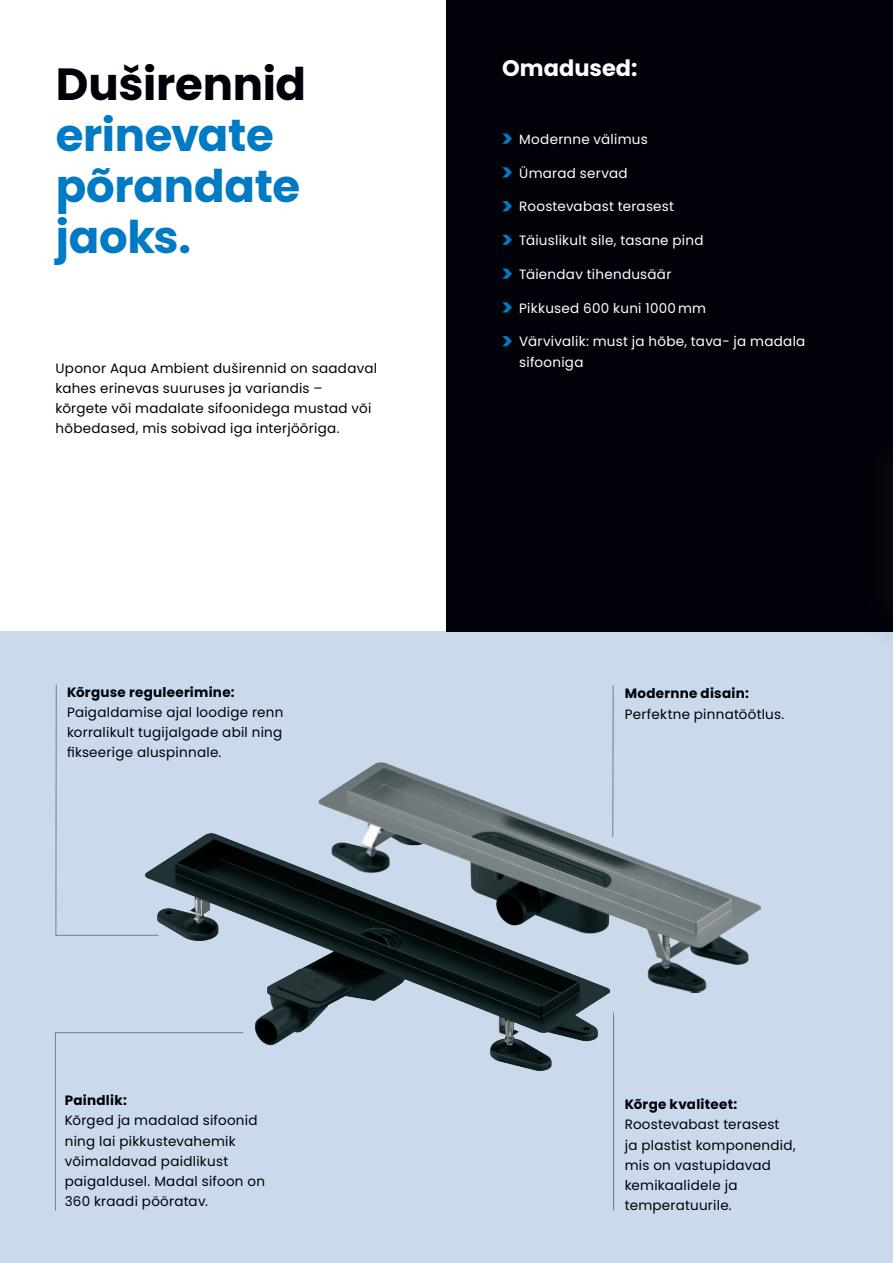
<style>
.page{position:relative;width:893px;height:1263px;background:#fff}
.page>*{position:absolute;margin:0;border:0;box-sizing:border-box;transform-origin:0 0}
.Medium_Header_-_35pt{font:700 45px/51px "Poppins";letter-spacing:-.005em;color:#007ac2}
.Subhead_-_15pt{font:700 22.5px "Poppins";color:#fff}
.Body_Copy_-_9pt{font:13.5px/20.2px "Poppins";letter-spacing:.02em;color:#000109}
.Bullets__LL{font:13.5px/20.2px "Poppins";letter-spacing:.02em;color:#fff}
.s1{color:#000109}
.s2{font-weight:700}
</style>
<div class="page">
<div style="left:0;top:631px;width:893px;height:632px;background:#cad9eb"></div>
<div style="left:446px;top:0;width:447px;height:631px;background:#000109"></div>
<svg style="left:502px;top:134px;width:10px;height:10px"></svg>
<svg style="left:502px;top:167px;width:10px;height:10px"></svg>
<svg style="left:502px;top:201px;width:10px;height:10px"></svg>
<svg style="left:502px;top:235px;width:10px;height:10px"></svg>
<svg style="left:502px;top:269px;width:10px;height:10px"></svg>
<svg style="left:502px;top:302px;width:10px;height:10px"></svg>
<svg style="left:502px;top:336px;width:10px;height:10px"></svg>
<hr style="left:612px;top:685px;width:2px;height:152px;background:#231f20">
<svg style="left:55px;top:684px;width:91px;height:252px"></svg>
<div style="left:843px;top:411px;width:50px;height:550px;background:#231f20;opacity:.3"></div>
<img style="left:146px;top:834px;width:459px;height:236px">
<img style="left:318px;top:759px;width:443px;height:237px">
<svg style="left:55px;top:1032px;width:189px;height:179px"></svg>
<hr style="left:613px;top:1013px;width:1px;height:197px;background:#231f20">
<p class="Medium_Header_-_35pt" style="left:56px;top:59px;width:252px"><span class="s1">Duširennid </span>erinevate põrandate jaoks.</p>
<p class="Body_Copy_-_9pt" style="left:56px;top:358px;width:323px">Uponor Aqua Ambient duširennid on saadaval kahes erinevas suuruses ja variandis – kõrgete või madalate sifoonidega mustad või hõbedased, mis sobivad iga interjööriga.</p>
<p class="Body_Copy_-_9pt" style="left:67px;top:682px;width:218px"><span class="s2">Kõrguse reguleerimine:<br></span>Paigaldamise ajal loodige renn korralikult tugijalgade abil ning fikseerige aluspinnale.</p>
<p class="Subhead_-_15pt" style="left:502px;top:55px;width:137px">Omadused:</p>
<p class="Bullets__LL" style="left:519px;top:129px;width:130px">Modernne välimus</p>
<p class="Bullets__LL" style="left:519px;top:163px;width:110px">Ümarad servad</p>
<p class="Bullets__LL" style="left:519px;top:196px;width:156px">Roostevabast terasest</p>
<p class="Bullets__LL" style="left:519px;top:230px;width:186px">Täiuslikult sile, tasane pind</p>
<p class="Bullets__LL" style="left:519px;top:264px;width:154px">Täiendav tihendusäär</p>
<p class="Bullets__LL" style="left:519px;top:298px;width:188px">Pikkused 600 kuni 1000mm</p>
<p class="Bullets__LL" style="left:519px;top:331px;width:288px">Värvivalik: must ja hõbe, tava- ja madala sifooniga</p>
<p class="Body_Copy_-_9pt" style="left:625px;top:683px;width:161px"><span class="s2">Modernne disain:<br></span>Perfektne pinnatöötlus.</p>
<p class="Body_Copy_-_9pt" style="left:65px;top:1090px;width:202px"><span class="s2">Paindlik:<br></span>Kõrged ja madalad sifoonid ning lai pikkustevahemik võimaldavad paidlikust paigaldusel. Madal sifoon on<br>360 kraadi pööratav.</p>
<p class="Body_Copy_-_9pt" style="left:625px;top:1094px;width:173px"><span class="s2">Kõrge kvaliteet:<br></span>Roostevabast terasest<br>ja plastist komponendid, mis on vastupidavad kemikaalidele ja temperatuurile.</p>
</div>
